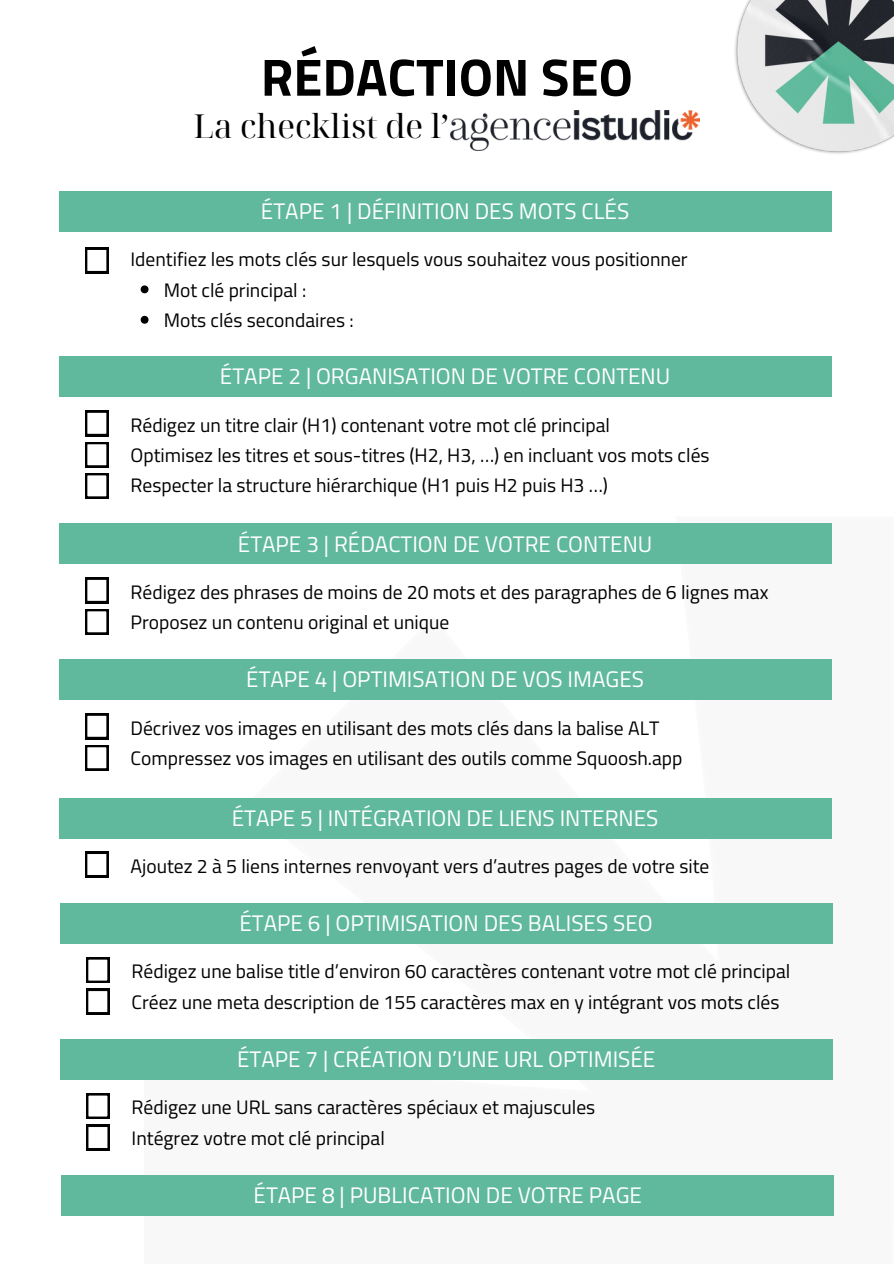
<style>
.page{position:relative;width:894px;height:1264px;background:#fff}
.page>*{position:absolute;margin:0;border:0;box-sizing:border-box;transform-origin:0 0}
.t1{font:700 52.5px "Titillium Web";color:#000}
.t2{font:33px "Noto Serif Display";color:#000}
.t3{font:22.5px "Titillium Web";color:#fff}
.t4{font:19.5px "Titillium Web";color:#000}
</style>
<div class="page">
<div style="left:59px;top:191px;width:772px;height:41px;background:#60b99c"></div>
<svg style="left:85px;top:248px;width:24px;height:25px"></svg>
<div style="left:59px;top:356px;width:772px;height:41px;background:#60b99c"></div>
<svg style="left:85px;top:410px;width:24px;height:26px"></svg>
<svg style="left:85px;top:442px;width:24px;height:25px"></svg>
<svg style="left:85px;top:473px;width:24px;height:25px"></svg>
<div style="left:59px;top:523px;width:772px;height:41px;background:#60b99c"></div>
<svg style="left:85px;top:577px;width:24px;height:26px"></svg>
<svg style="left:85px;top:609px;width:24px;height:25px"></svg>
<div style="left:59px;top:659px;width:772px;height:41px;background:#60b99c"></div>
<svg style="left:85px;top:713px;width:24px;height:26px"></svg>
<svg style="left:85px;top:745px;width:24px;height:25px"></svg>
<img style="left:735px;top:0;width:158px;height:154px">
<div style="left:59px;top:797px;width:772px;height:41px;background:#60b99c"></div>
<svg style="left:85px;top:851px;width:24px;height:26px"></svg>
<div style="left:60px;top:903px;width:772px;height:41px;background:#60b99c"></div>
<svg style="left:86px;top:957px;width:23px;height:25px"></svg>
<svg style="left:86px;top:988px;width:23px;height:26px"></svg>
<div style="left:60px;top:1039px;width:772px;height:41px;background:#60b99c"></div>
<svg style="left:86px;top:1093px;width:24px;height:25px"></svg>
<svg style="left:86px;top:1124px;width:24px;height:26px"></svg>
<div style="left:62px;top:1174px;width:771px;height:41px;background:#60b99c"></div>
<svg style="left:141px;top:285px;width:7px;height:8px"></svg>
<svg style="left:141px;top:316px;width:7px;height:8px"></svg>
<img style="left:451px;top:110px;width:248px;height:41px">
<h3 class="t1" style="left:261px;top:36px;width:373px">RÉDACTION SEO</h3>
<p class="t2" style="left:193px;top:103px;width:257px">La checklist de l’</p>
<h1 class="t3" style="left:261px;top:194px;width:370px">ÉTAPE 1 | DÉFINITION DES MOTS CLÉS</h1>
<p class="t4" style="left:130px;top:244px;width:558px">Identifiez les mots clés sur lesquels vous souhaitez vous positionner</p>
<p class="t4" style="left:164px;top:274px;width:144px">Mot clé principal :</p>
<h3 class="t4" style="left:164px;top:305px;width:191px">Mots clés secondaires :</h3>
<h2 class="t3" style="left:220px;top:359px;width:452px">ÉTAPE 2 | ORGANISATION DE VOTRE CONTENU</h2>
<p class="t4" style="left:130px;top:409px;width:481px">Rédigez un titre clair (H1) contenant votre mot clé principal</p>
<p class="t4" style="left:130px;top:440px;width:580px">Optimisez les titres et sous-titres (H2, H3, …) en incluant vos mots clés</p>
<p class="t4" style="left:130px;top:470px;width:479px">Respecter la structure hiérarchique (H1 puis H2 puis H3 …)</p>
<p class="t3" style="left:238px;top:526px;width:416px">ÉTAPE 3 | RÉDACTION DE VOTRE CONTENU</p>
<h3 class="t4" style="left:130px;top:576px;width:639px">Rédigez des phrases de moins de 20 mots et des paragraphes de 6 lignes max</h3>
<p class="t4" style="left:130px;top:607px;width:320px">Proposez un contenu original et unique</p>
<p class="t3" style="left:246px;top:662px;width:399px">ÉTAPE 4 | OPTIMISATION DE VOS IMAGES</p>
<p class="t4" style="left:130px;top:712px;width:530px">Décrivez vos images en utilisant des mots clés dans la balise ALT</p>
<p class="t4" style="left:130px;top:743px;width:553px">Compressez vos images en utilisant des outils comme Squoosh.app</p>
<p class="t3" style="left:232px;top:800px;width:428px">ÉTAPE 5 | INTÉGRATION DE LIENS INTERNES</p>
<h3 class="t4" style="left:130px;top:850px;width:580px">Ajoutez 2 à 5 liens internes renvoyant vers d’autres pages de votre site</h3>
<p class="t3" style="left:239px;top:905px;width:415px">ÉTAPE 6 | OPTIMISATION DES BALISES SEO</p>
<p class="t4" style="left:131px;top:956px;width:660px">Rédigez une balise title d’environ 60 caractères contenant votre mot clé principal</p>
<h3 class="t4" style="left:131px;top:986px;width:649px">Créez une meta description de 155 caractères max en y intégrant vos mots clés</h3>
<p class="t3" style="left:237px;top:1041px;width:420px">ÉTAPE 7 | CRÉATION D’UNE URL OPTIMISÉE</p>
<p class="t4" style="left:132px;top:1092px;width:465px">Rédigez une URL sans caractères spéciaux et majuscules</p>
<h3 class="t4" style="left:132px;top:1122px;width:255px">Intégrez votre mot clé principal</h3>
<p class="t3" style="left:253px;top:1177px;width:390px">ÉTAPE 8 | PUBLICATION DE VOTRE PAGE</p>
</div>
